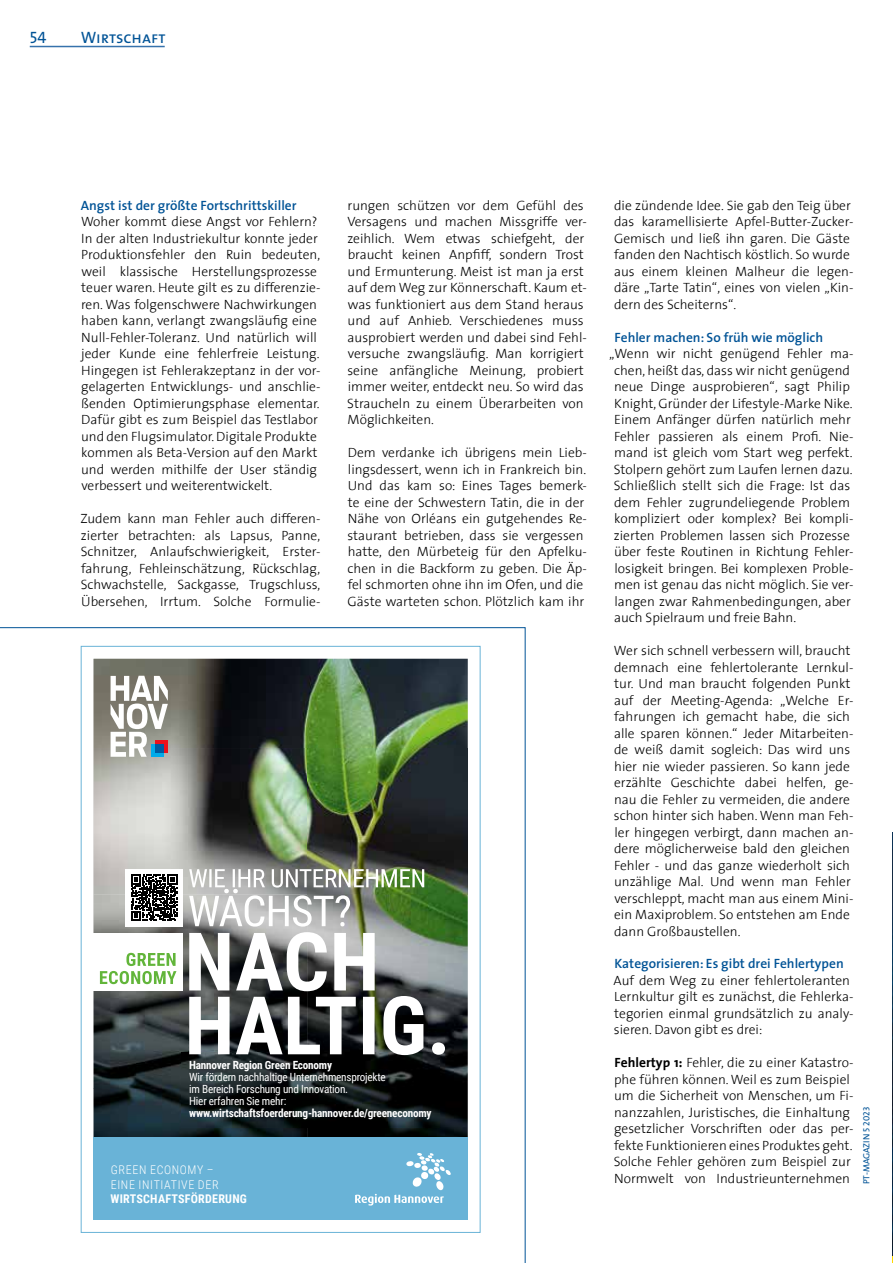
<style>
.page{position:relative;width:893px;height:1263px;background:#fff}
.page>*{position:absolute;margin:0;border:0;box-sizing:border-box;transform-origin:0 0}
.t1{font:16.5px "The Sans Caps";color:#005396}
.t2{font:300 13.5px/16.5px "The Sans";color:#000}
.t3{font:600 13.5px "The Sans";color:#005396}
.t4{font:300 12px/14.4px "Roboto Condensed";letter-spacing:.055em;color:#fff}
.t5{font:700 12px "Roboto Condensed";letter-spacing:.02em;color:#fff}
.t6{font:11.25px/12px "Roboto Condensed";letter-spacing:-.02em;color:#fff}
.t7{font:700 11.25px "Roboto Condensed";letter-spacing:-.02em;color:#fff}
.t8{font:9px "The Sans Caps";color:#005396}
.s1{font-weight:700}
</style>
<div class="page">
<hr style="left:30px;top:46px;width:135px;height:1px;background:#3672ac">
<img style="left:892px;top:1147px;width:1px;height:109px">
<img style="left:892px;top:851px;width:1px;height:296px">
<svg style="left:892px;top:832px;width:1px;height:19px"></svg>
<img style="left:0;top:627px;width:525px;height:636px">
<p class="t1" style="left:30px;top:23px;width:18px">54</p>
<p class="t1" style="left:81px;top:23px;width:86px">Wirtschaft</p>
<p class="t3" style="left:81px;top:194px;width:217px">Angst ist der größte Fortschrittskiller</p>
<p class="t2" style="left:81px;top:213px;width:241px">Woher kommt diese Angst vor Fehlern?<br>In der alten Industriekultur konnte jeder Produktionsfehler den Ruin bedeuten, weil klassische Herstellungsprozesse teuer waren. Heute gilt es zu differenzie&shy;ren. Was folgenschwere Nachwirkungen haben kann, verlangt zwangsläufig eine Null-Fehler-Toleranz. Und natürlich will jeder Kunde eine fehlerfreie Leistung.<br>Hingegen ist Fehlerakzeptanz in der vor&shy;gelagerten Entwicklungs- und anschlie&shy;ßenden Optimierungsphase elementar.<br>Dafür gibt es zum Beispiel das Testlabor und den Flugsimulator. Digitale Produkte kommen als Beta-Version auf den Markt und werden mithilfe der User ständig verbessert und weiterentwickelt.</p>
<p class="t2" style="left:80px;top:510px;width:242px;text-align:justify">Zudem kann man Fehler auch differen&shy;zierter betrachten: als Lapsus, Panne, Schnitzer, Anlaufschwierigkeit, Erster&shy;fahrung, Fehleinschätzung, Rückschlag, Schwachstelle, Sackgasse, Trugschluss, Übersehen, Irrtum. Solche Formulie-</p>
<p class="t2" style="left:347px;top:196px;width:241px">rungen schützen vor dem Gefühl des Versagens und machen Missgriffe ver&shy;zeihlich. Wem etwas schiefgeht, der braucht keinen Anpfiff, sondern Trost und Ermunterung. Meist ist man ja erst auf dem Weg zur Könnerschaft. Kaum et&shy;was funktioniert aus dem Stand heraus und auf Anhieb. Verschiedenes muss ausprobiert werden und dabei sind Fehl&shy;versuche zwangsläufig. Man korrigiert seine anfängliche Meinung, probiert immer weiter, entdeckt neu. So wird das Straucheln zu einem Überarbeiten von Möglichkeiten.</p>
<p class="t2" style="left:347px;top:444px;width:241px">Dem verdanke ich übrigens mein Lieb&shy;lingsdessert, wenn ich in Frankreich bin.<br>Und das kam so: Eines Tages bemerk&shy;te eine der Schwestern Tatin, die in der Nähe von Orléans ein gutgehendes Re&shy;staurant betrieben, dass sie vergessen hatte, den Mürbeteig für den Apfelku&shy;chen in die Backform zu geben. Die Äp&shy;fel schmorten ohne ihn im Ofen, und die Gäste warteten schon. Plötzlich kam ihr</p>
<p class="t7" style="left:189px;top:1057px;width:144px">Hannover Region Green Economy</p>
<p class="t6" style="left:189px;top:1070px;width:198px">Wir fördern nachhaltige Unternehmensprojekte im Bereich Forschung und Innovation.<br>Hier erfahren Sie mehr:</p>
<p class="t7" style="left:189px;top:1105px;width:244px">www.wirtschaftsfoerderung-hannover.de/greeneconomy</p>
<p class="t4" style="left:111px;top:1162px;width:109px">GREEN ECONOMY –<br>EINE INITIATIVE DER</p>
<p class="t5" style="left:111px;top:1190px;width:138px">WIRTSCHAFTSFÖRDERUNG</p>
<p class="t2" style="left:614px;top:196px;width:241px">die zündende Idee. Sie gab den Teig über das karamellisierte Apfel-Butter-Zucker-Gemisch und ließ ihn garen. Die Gäste fanden den Nachtisch köstlich. So wurde aus einem kleinen Malheur die legen&shy;däre „Tarte Tatin“, eines von vielen „Kin&shy;dern des Scheiterns“.</p>
<p class="t3" style="left:614px;top:326px;width:210px">Fehler machen: So früh wie möglich</p>
<p class="t2" style="left:614px;top:345px;width:241px;text-indent:-5px">„Wenn wir nicht genügend Fehler ma&shy;chen, heißt das, dass wir nicht genügend neue Dinge ausprobieren“, sagt Philip Knight, Gründer der Lifestyle-Marke Nike.<br>Einem Anfänger dürfen natürlich mehr Fehler passieren als einem Profi. Nie&shy;mand ist gleich vom Start weg perfekt.<br>Stolpern gehört zum Laufen lernen dazu.<br>Schließlich stellt sich die Frage: Ist das dem Fehler zugrundeliegende Problem kompliziert oder komplex? Bei kompli&shy;zierten Problemen lassen sich Prozesse über feste Routinen in Richtung Fehler&shy;losigkeit bringen. Bei komplexen Proble&shy;men ist genau das nicht möglich. Sie ver&shy;langen zwar Rahmenbedingungen, aber auch Spielraum und freie Bahn.</p>
<p class="t2" style="left:614px;top:642px;width:241px">Wer sich schnell verbessern will, braucht demnach eine fehlertolerante Lernkul&shy;tur. Und man braucht folgenden Punkt auf der Meeting-Agenda: „Welche Er&shy;fahrungen ich gemacht habe, die sich alle sparen können.“ Jeder Mitarbeiten&shy;de weiß damit sogleich: Das wird uns hier nie wieder passieren. So kann jede erzählte Geschichte dabei helfen, ge&shy;nau die Fehler zu vermeiden, die andere schon hinter sich haben. Wenn man Feh&shy;ler hingegen verbirgt, dann machen an&shy;dere möglicherweise bald den gleichen Fehler - und das ganze wiederholt sich unzählige Mal. Und wenn man Fehler verschleppt, macht man aus einem Mini&shy;ein Maxiproblem. So entstehen am Ende dann Großbaustellen.</p>
<p class="t3" style="left:614px;top:953px;width:231px">Kategorisieren: Es gibt drei Fehlertypen</p>
<p class="t2" style="left:614px;top:972px;width:241px">Auf dem Weg zu einer fehlertoleranten Lernkultur gilt es zunächst, die Fehlerka&shy;tegorien einmal grundsätzlich zu analy&shy;sieren. Davon gibt es drei:</p>
<p class="t2" style="left:614px;top:1054px;width:241px"><span class="s1">Fehlertyp 1:</span> Fehler, die zu einer Katastro&shy;phe führen können. Weil es zum Beispiel um die Sicherheit von Menschen, um Fi&shy;nanzzahlen, Juristisches, die Einhaltung gesetzlicher Vorschriften oder das per&shy;fekte Funktionieren eines Produktes geht.<br>Solche Fehler gehören zum Beispiel zur Normwelt von Industrieunternehmen</p>
<p class="t8" style="left:859px;top:1184px;width:79px;rotate:-90deg">PT-MAGAZIN 5 2023</p>
</div>
